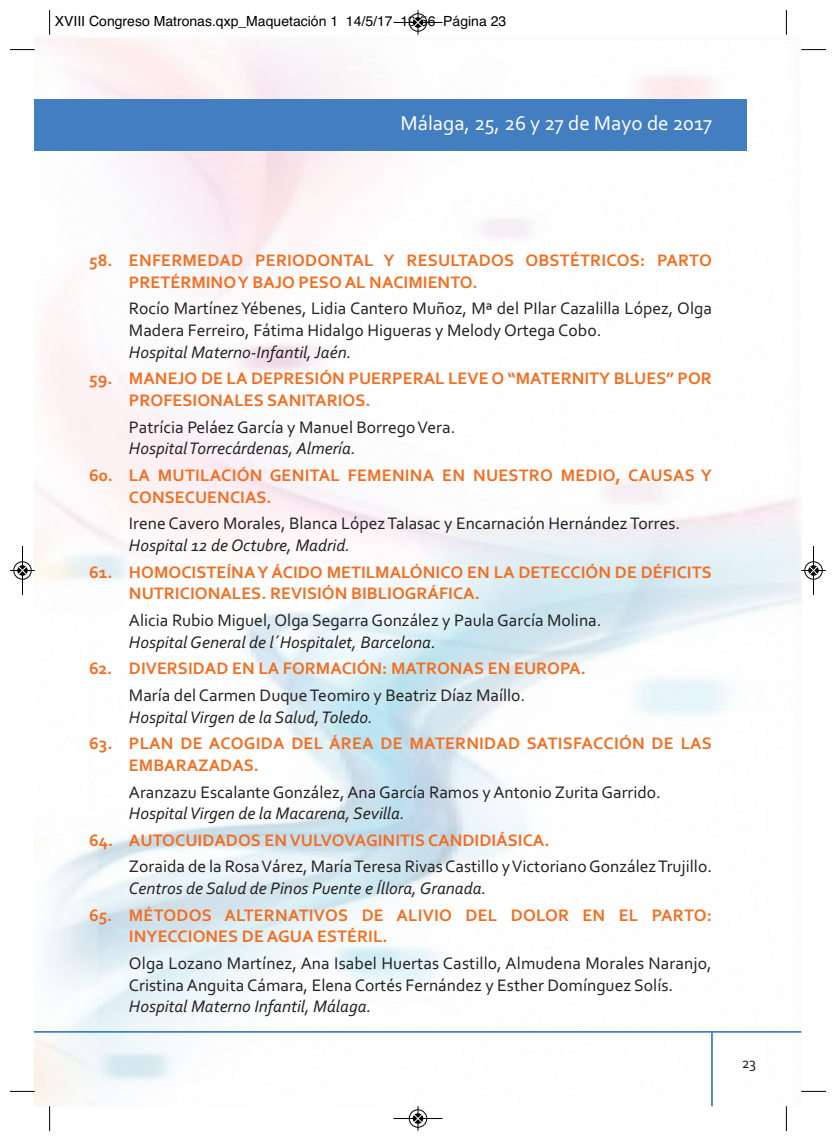
<style>
.page{position:relative;width:836px;height:1141px;background:#fff}
.page>*{position:absolute;margin:0;border:0;box-sizing:border-box;transform-origin:0 0}
.t1{font:21px "Corbel";color:#fff}
.t2{font:17.5px/21.7px "Corbel";color:#231f20}
.t3{font:700 17.5px/21.7px "Corbel";color:#f36e21}
.t4{font:italic 17.5px "Corbel";color:#231f20}
.t5{font:15.4px "Corbel";color:#231f20}
.t6{font:14px "Helvetica";color:#000}
</style>
<div class="page">
<img style="left:35px;top:37px;width:766px;height:1069px">
<div style="left:35px;top:99px;width:712px;height:51px;background:#437ec1"></div>
<hr style="left:711px;top:1032px;width:2px;height:74px;background:#437ec1">
<hr style="left:35px;top:1031px;width:766px;height:2px;background:#437ec1">
<svg style="left:49px;top:10px;width:1px;height:25px"></svg>
<svg style="left:10px;top:49px;width:25px;height:1px"></svg>
<svg style="left:786px;top:10px;width:1px;height:25px"></svg>
<svg style="left:801px;top:49px;width:25px;height:1px"></svg>
<svg style="left:49px;top:1106px;width:1px;height:25px"></svg>
<svg style="left:10px;top:1091px;width:25px;height:1px"></svg>
<svg style="left:786px;top:1106px;width:1px;height:25px"></svg>
<svg style="left:801px;top:1091px;width:25px;height:1px"></svg>
<div style="left:409px;top:13px;width:18px;height:19px;border:1px solid #fff;border-radius:50%"></div>
<hr style="left:393px;top:22px;width:49px;height:1px;background:#000">
<div style="left:409px;top:14px;width:18px;height:17px;border:1px solid #000;border-radius:50%"></div>
<svg style="left:413px;top:10px;width:9px;height:25px"></svg>
<div style="left:409px;top:1109px;width:18px;height:19px;border:1px solid #fff;border-radius:50%"></div>
<hr style="left:393px;top:1118px;width:49px;height:1px;background:#000">
<div style="left:409px;top:1110px;width:18px;height:17px;border:1px solid #000;border-radius:50%"></div>
<svg style="left:413px;top:1106px;width:9px;height:25px"></svg>
<div style="left:13px;top:561px;width:19px;height:19px;border:1px solid #fff;border-radius:50%"></div>
<hr style="left:22px;top:546px;width:1px;height:49px;background:#000">
<div style="left:14px;top:562px;width:17px;height:17px;border:1px solid #000;border-radius:50%"></div>
<svg style="left:10px;top:566px;width:25px;height:9px"></svg>
<div style="left:804px;top:561px;width:19px;height:19px;border:1px solid #fff;border-radius:50%"></div>
<hr style="left:813px;top:546px;width:1px;height:49px;background:#000">
<div style="left:804px;top:562px;width:18px;height:17px;border:1px solid #000;border-radius:50%"></div>
<svg style="left:801px;top:566px;width:25px;height:9px"></svg>
<p class="t6" style="left:55px;top:16px;width:453px">XVIII Congreso Matronas.qxp_Maquetación 1 14/5/17 19:56 Página 23</p>
<p class="t1" style="left:400px;top:115px;width:313px">Málaga, 25, 26 y 27 de Mayo de 2017</p>
<p class="t3" style="left:129px;top:251px;width:584px;text-indent:-40px">58. ENFERMEDAD PERIODONTAL Y RESULTADOS OBSTÉTRICOS: PARTO<br>PRETÉRMINO Y BAJO PESO AL NACIMIENTO.</p>
<p class="t2" style="left:129px;top:299px;width:584px">Rocío Martínez Yébenes, Lidia Cantero Muñoz, Mª del PIlar Cazalilla López, Olga<br>Madera Ferreiro, Fátima Hidalgo Higueras y Melody Ortega Cobo.</p>
<p class="t4" style="left:129px;top:345px;width:224px">Hospital Materno‐Infantil, Jaén.</p>
<p class="t3" style="left:129px;top:369px;width:584px;text-indent:-40px">59. MANEJO DE LA DEPRESIÓN PUERPERAL LEVE O “MATERNITY BLUES” POR<br>PROFESIONALES SANITARIOS.</p>
<p class="t2" style="left:129px;top:418px;width:328px">Patrícia Peláez García y Manuel Borrego Vera.</p>
<p class="t4" style="left:129px;top:442px;width:228px">Hospital Torrecárdenas, Almería.</p>
<p class="t3" style="left:129px;top:466px;width:584px;text-indent:-40px">60. LA MUTILACIÓN GENITAL FEMENINA EN NUESTRO MEDIO, CAUSAS Y<br>CONSECUENCIAS.</p>
<p class="t2" style="left:129px;top:514px;width:553px">Irene Cavero Morales, Blanca López Talasac y Encarnación Hernández Torres.</p>
<p class="t4" style="left:129px;top:539px;width:223px">Hospital 12 de Octubre, Madrid.</p>
<p class="t3" style="left:129px;top:563px;width:584px;text-indent:-40px">61. HOMOCISTEÍNA Y ÁCIDO METILMALÓNICO EN LA DETECCIÓN DE DÉFICITS<br>NUTRICIONALES. REVISIÓN BIBLIOGRÁFICA.</p>
<p class="t2" style="left:129px;top:611px;width:474px">Alicia Rubio Miguel, Olga Segarra González y Paula García Molina.</p>
<p class="t4" style="left:129px;top:635px;width:309px">Hospital General de l´Hospitalet, Barcelona.</p>
<p class="t3" style="left:89px;top:659px;width:498px">62. DIVERSIDAD EN LA FORMACIÓN: MATRONAS EN EUROPA.</p>
<p class="t2" style="left:129px;top:686px;width:398px">María del Carmen Duque Teomiro y Beatriz Díaz Maíllo.</p>
<p class="t4" style="left:129px;top:710px;width:245px">Hospital Virgen de la Salud, Toledo.</p>
<p class="t3" style="left:129px;top:734px;width:584px;text-indent:-40px">63. PLAN DE ACOGIDA DEL ÁREA DE MATERNIDAD SATISFACCIÓN DE LAS<br>EMBARAZADAS.</p>
<p class="t2" style="left:129px;top:783px;width:533px">Aranzazu Escalante González, Ana García Ramos y Antonio Zurita Garrido.</p>
<p class="t4" style="left:129px;top:807px;width:277px">Hospital Virgen de la Macarena, Sevilla.</p>
<p class="t3" style="left:89px;top:831px;width:462px">64. AUTOCUIDADOS EN VULVOVAGINITIS CANDIDIÁSICA.</p>
<p class="t2" style="left:129px;top:858px;width:584px">Zoraida de la Rosa Várez, María Teresa Rivas Castillo y Victoriano González Trujillo.</p>
<p class="t4" style="left:129px;top:882px;width:359px">Centros de Salud de Pinos Puente e Íllora, Granada.</p>
<p class="t3" style="left:129px;top:906px;width:584px;text-indent:-40px">65. MÉTODOS ALTERNATIVOS DE ALIVIO DEL DOLOR EN EL PARTO:<br>INYECCIONES DE AGUA ESTÉRIL.</p>
<p class="t2" style="left:129px;top:954px;width:584px">Olga Lozano Martínez, Ana Isabel Huertas Castillo, Almudena Morales Naranjo,<br>Cristina Anguita Cámara, Elena Cortés Fernández y Esther Domínguez Solís.</p>
<p class="t4" style="left:129px;top:1000px;width:244px">Hospital Materno Infantil, Málaga.</p>
<p class="t5" style="left:742px;top:1057px;width:16px">23</p>
</div>
